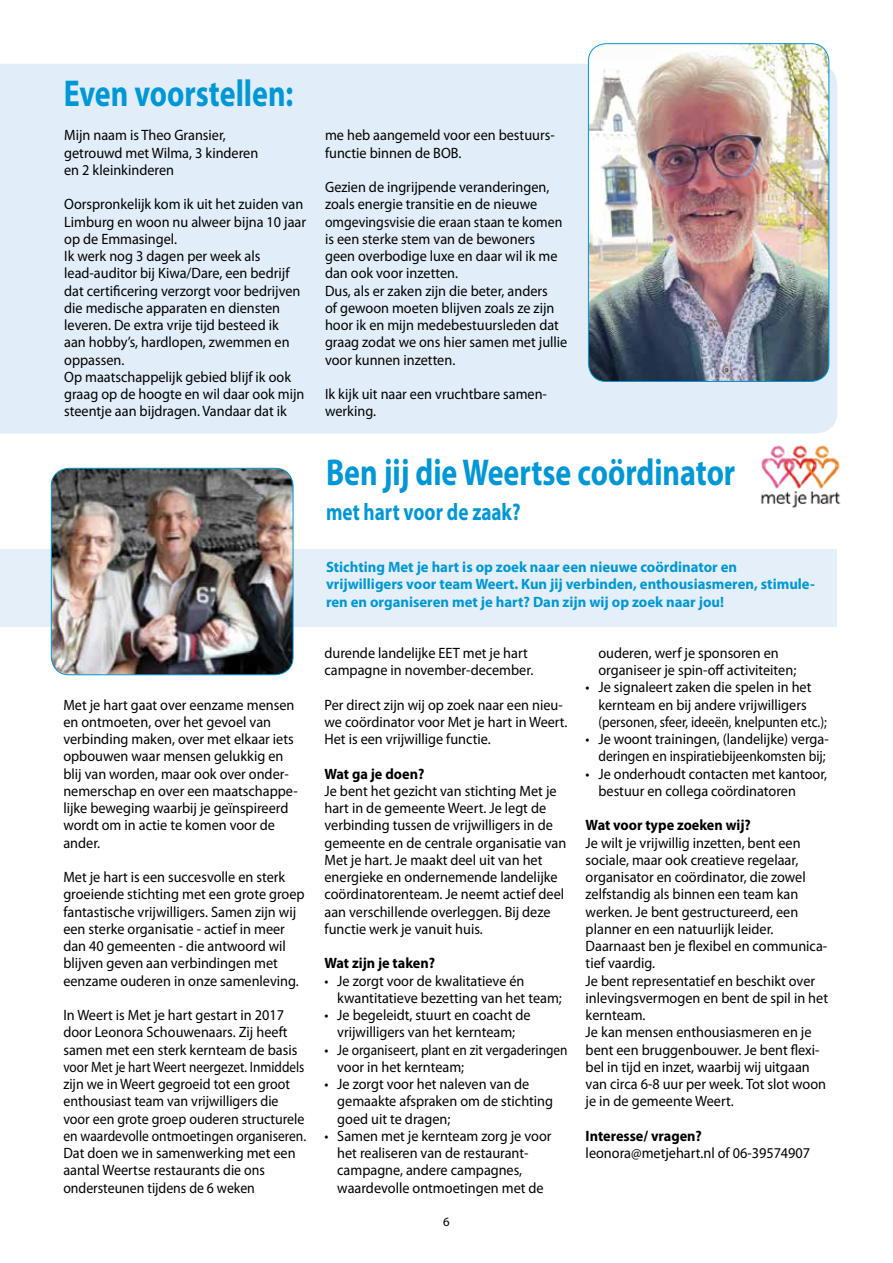
<style>
.page{position:relative;width:893px;height:1263px;background:#fff}
.page>*{position:absolute;margin:0;border:0;box-sizing:border-box;transform-origin:0 0}
.t1{font:700 37.5px "Myriad Pro";color:#0097d7;scale:.8 1}
.t2{font:700 24px "Myriad Pro";color:#0097d7;scale:.8 1}
.t3{font:15px/17.2px "Myriad Pro";color:#000;scale:.95 1}
.t4{font:700 15px/17.7px "Myriad Pro";color:#0097d7}
.t5{font:700 15px "Myriad Pro";color:#000;scale:.95 1}
.t6{font:12.75px "Myriad Pro";color:#000}
</style>
<div class="page">
<div style="left:0;top:64px;width:837px;height:369px;background:#e1eef9"></div>
<img style="left:588px;top:44px;width:241px;height:337px">
<div style="left:588px;top:43px;width:241px;height:339px;border:1px solid #0097d7;border-radius:18px"></div>
<div style="left:0;top:550px;width:837px;height:77px;background:#e1eef9"></div>
<img style="left:51px;top:468px;width:242px;height:207px">
<div style="left:51px;top:468px;width:242px;height:207px;border:1px solid #0097d7;border-radius:18px"></div>
<img style="left:761px;top:445px;width:80px;height:63px">
<h1 class="t1" style="left:64px;top:69px;width:288px">Even voorstellen:</h1>
<p class="t3" style="left:64px;top:126px;width:206px">Mijn naam is Theo Gransier, getrouwd met Wilma, 3 kinderen en 2 kleinkinderen</p>
<p class="t3" style="left:64px;top:195px;width:256px">Oorspronkelijk kom ik uit het zuiden van Limburg en woon nu alweer bijna 10 jaar op de Emmasingel.<br>Ik werk nog 3 dagen per week als lead-auditor bij Kiwa/Dare, een bedrijf dat certificering verzorgt voor bedrijven die medische apparaten en diensten leveren. De extra vrije tijd besteed ik<br>aan hobby’s, hardlopen, zwemmen en oppassen.<br>Op maatschappelijk gebied blijf ik ook graag op de hoogte en wil daar ook mijn steentje aan bijdragen. Vandaar dat ik</p>
<p class="t3" style="left:63px;top:696px;width:248px">Met je hart gaat over eenzame mensen en ontmoeten, over het gevoel van verbinding maken, over met elkaar iets opbouwen waar mensen gelukkig en blij van worden, maar ook over onder&shy;nemerschap en over een maatschappe&shy;lijke beweging waarbij je geïnspireerd wordt om in actie te komen voor de ander.</p>
<p class="t3" style="left:63px;top:868px;width:255px">Met je hart is een succesvolle en sterk groeiende stichting met een grote groep fantastische vrijwilligers. Samen zijn wij een sterke organisatie - actief in meer dan 40 gemeenten - die antwoord wil blijven geven aan verbindingen met eenzame ouderen in onze samenleving.</p>
<p class="t3" style="left:63px;top:1006px;width:257px">In Weert is Met je hart gestart in 2017 door Leonora Schouwenaars. Zij heeft samen met een sterk kernteam de basis voor Met je hart Weert neergezet. Inmiddels zijn we in Weert gegroeid tot een groot enthousiast team van vrijwilligers die voor een grote groep ouderen structurele en waardevolle ontmoetingen organiseren.<br>Dat doen we in samenwerking met een aantal Weertse restaurants die ons ondersteunen tijdens de 6 weken</p>
<p class="t3" style="left:325px;top:126px;width:243px">me heb aangemeld voor een bestuurs&shy;functie binnen de BOB.</p>
<p class="t3" style="left:325px;top:178px;width:257px">Gezien de ingrijpende veranderingen, zoals energie transitie en de nieuwe omgevingsvisie die eraan staan te komen is een sterke stem van de bewoners geen overbodige luxe en daar wil ik me dan ook voor inzetten.<br>Dus, als er zaken zijn die beter, anders<br>of gewoon moeten blijven zoals ze zijn hoor ik en mijn medebestuursleden dat graag zodat we ons hier samen met jullie voor kunnen inzetten.</p>
<p class="t3" style="left:325px;top:385px;width:235px">Ik kijk uit naar een vruchtbare samen&shy;werking.</p>
<h1 class="t1" style="left:326px;top:448px;width:513px">Ben jij die Weertse coördinator</h1>
<h2 class="t2" style="left:326px;top:496px;width:245px">met hart voor de zaak?</h2>
<p class="t4" style="left:326px;top:557px;width:490px">Stichting Met je hart is op zoek naar een nieuwe coördinator en vrijwilligers voor team Weert. Kun jij verbinden, enthousiasmeren, stimule&shy;ren en organiseren met je hart? Dan zijn wij op zoek naar jou!</p>
<p class="t3" style="left:324px;top:644px;width:221px">durende landelijke EET met je hart campagne in november-december.</p>
<p class="t3" style="left:324px;top:696px;width:257px">Per direct zijn wij op zoek naar een nieu&shy;we coördinator voor Met je hart in Weert.<br>Het is een vrijwillige functie.</p>
<p class="t5" style="left:324px;top:764px;width:107px">Wat ga je doen?</p>
<p class="t3" style="left:324px;top:782px;width:256px">Je bent het gezicht van stichting Met je hart in de gemeente Weert. Je legt de verbinding tussen de vrijwilligers in de gemeente en de centrale organisatie van Met je hart. Je maakt deel uit van het energieke en ondernemende landelijke coördinatorenteam. Je neemt actief deel aan verschillende overleggen. Bij deze functie werk je vanuit huis.</p>
<p class="t5" style="left:324px;top:953px;width:118px">Wat zijn je taken?</p>
<p class="t3" style="left:337px;top:972px;width:238px;text-indent:-13px">• Je zorgt voor de kwalitatieve én kwantitatieve bezetting van het team;</p>
<p class="t3" style="left:324px;top:1006px;width:218px;text-align:center">• Je begeleidt, stuurt en coacht de vrijwilligers van het kernteam;</p>
<p class="t3" style="left:337px;top:1041px;width:244px;text-indent:-13px">• Je organiseert, plant en zit vergaderingen voor in het kernteam;</p>
<p class="t3" style="left:337px;top:1075px;width:229px;text-indent:-13px">• Je zorgt voor het naleven van de gemaakte afspraken om de stichting goed uit te dragen;</p>
<p class="t3" style="left:337px;top:1127px;width:227px;text-indent:-13px">• Samen met je kernteam zorg je voor het realiseren van de restaurant&shy;campagne, andere campagnes, waardevolle ontmoetingen met de</p>
<p class="t6" style="left:443px;top:1213px;width:8px">6</p>
<p class="t3" style="left:598px;top:644px;width:210px">ouderen, werf je sponsoren en organiseer je spin-off activiteiten;</p>
<p class="t3" style="left:598px;top:678px;width:242px;text-indent:-13px">• Je signaleert zaken die spelen in het kernteam en bij andere vrijwilligers (personen, sfeer, ideeën, knelpunten etc.);</p>
<p class="t3" style="left:586px;top:730px;width:257px;text-align:right">• Je woont trainingen, (landelijke) verga&shy;deringen en inspiratiebijeenkomsten bij;</p>
<p class="t3" style="left:598px;top:765px;width:242px;text-indent:-13px">• Je onderhoudt contacten met kantoor, bestuur en collega coördinatoren</p>
<p class="t5" style="left:586px;top:815px;width:175px">Wat voor type zoeken wij?</p>
<p class="t3" style="left:586px;top:834px;width:257px">Je wilt je vrijwillig inzetten, bent een sociale, maar ook creatieve regelaar, organisator en coördinator, die zowel zelfstandig als binnen een team kan werken. Je bent gestructureerd, een planner en een natuurlijk leider.<br>Daarnaast ben je flexibel en communica&shy;tief vaardig.<br>Je bent representatief en beschikt over inlevingsvermogen en bent de spil in het kernteam.<br>Je kan mensen enthousiasmeren en je bent een bruggenbouwer. Je bent flexi&shy;bel in tijd en inzet, waarbij wij uitgaan van circa 6-8 uur per week. Tot slot woon je in de gemeente Weert.</p>
<p class="t5" style="left:586px;top:1126px;width:124px">Interesse/ vragen?</p>
<p class="t3" style="left:586px;top:1144px;width:238px">leonora@metjehart.nl of 06-39574907</p>
</div>
